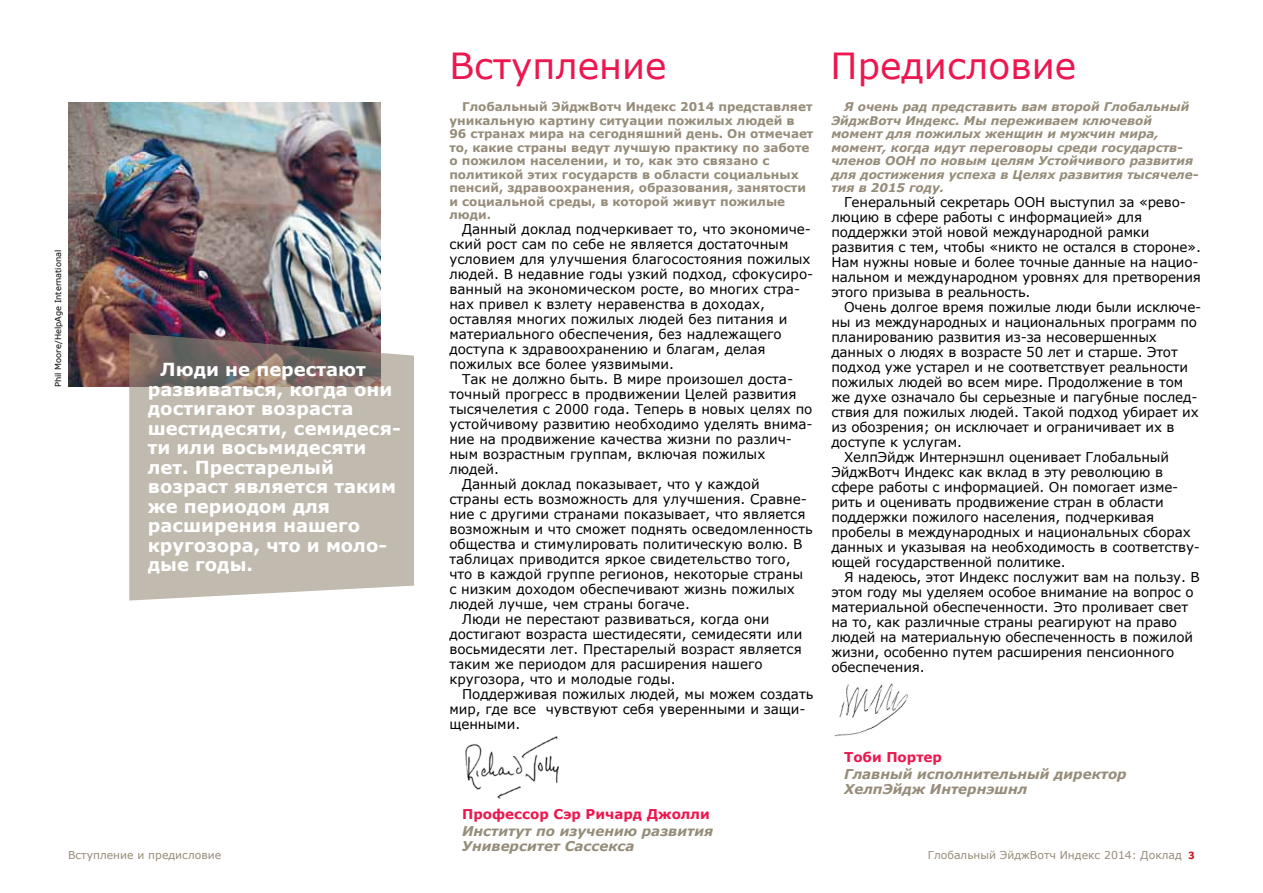
<style>
.page{position:relative;width:1263px;height:893px;background:#fff}
.page>*{position:absolute;margin:0;border:0;box-sizing:border-box;transform-origin:0 0}
.t1{font:36px "Verdana";color:#ed174f}
.t2{font:700 18px/19.5px "Verdana";color:#fff}
.t3{font:13.5px/15px "Verdana";color:#000}
.t4{font:italic 700 13.5px/15px "Verdana";color:#968c7a}
.t5{font:700 13.5px "Verdana";color:#ed174f}
.t6{font:700 12px/13.5px "Verdana";color:#968c7a}
.t7{font:italic 700 12px/13.5px "Verdana";color:#968c7a}
.t8{font:10.8px "Verdana";color:#968c7a}
.t9{font:8.25px "Verdana";color:#000}
.s1{font-family:"Lexia X Bold";color:#c41f25}
</style>
<div class="page">
<img style="left:68px;top:102px;width:313px;height:285px">
<img style="left:465px;top:736px;width:94px;height:63px">
<img style="left:834px;top:683px;width:74px;height:54px">
<svg style="left:129px;top:333px;width:285px;height:267px;background:#b4aca3"></svg>
<p class="t9" style="left:52px;top:387px;width:139px;rotate:-90deg">Phil Moore/HelpAge International</p>
<h2 class="t2" style="left:148px;top:360px;width:254px;text-indent:13px">Люди не перестают развиваться, когда они достигают возраста шестидесяти, семидеся&shy;ти или восьмидесяти лет. Престарелый возраст является таким же периодом для расширения нашего кругозора, что и моло&shy;дые годы.</h2>
<h1 class="t1" style="left:449px;top:41px;width:219px">Вступление</h1>
<h1 class="t1" style="left:831px;top:41px;width:247px">Предисловие</h1>
<p class="t7" style="left:831px;top:100px;width:369px;text-indent:13px">Я очень рад представить вам второй Глобальный ЭйджВотч Индекс. Мы переживаем ключевой момент для пожилых женщин и мужчин мира, момент, когда идут переговоры среди государств&shy;членов ООН по новым целям Устойчивого развития для достижения успеха в Целях развития тысячеле&shy;тия в 2015 году.</p>
<p class="t3" style="left:831px;top:195px;width:371px;text-indent:13px">Генеральный секретарь ООН выступил за «рево&shy;люцию в сфере работы с информацией» для поддержки этой новой международной рамки развития с тем, чтобы «никто не остался в стороне».<br>Нам нужны новые и более точные данные на нацио&shy;нальном и международном уровнях для претворения этого призыва в реальность.</p>
<p class="t3" style="left:844px;top:300px;width:359px">Очень долгое время пожилые люди были исключе-</p>
<p class="t3" style="left:831px;top:315px;width:367px">ны из международных и национальных программ по</p>
<p class="t3" style="left:831px;top:330px;width:327px">планированию развития из-за несовершенных</p>
<p class="t3" style="left:831px;top:345px;width:348px">данных о людях в возрасте 50 лет и старше. Этот</p>
<p class="t3" style="left:831px;top:360px;width:358px">подход уже устарел и не соответствует реальности</p>
<p class="t3" style="left:831px;top:375px;width:353px">пожилых людей во всем мире. Продолжение в том</p>
<p class="t3" style="left:831px;top:390px;width:368px">же духе означало бы серьезные и пагубные послед-</p>
<p class="t3" style="left:831px;top:405px;width:369px">ствия для пожилых людей. Такой подход убирает их</p>
<p class="t3" style="left:831px;top:420px;width:345px">из обозрения; он исключает и ограничивает их в</p>
<p class="t3" style="left:831px;top:435px;width:132px">доступе к услугам.</p>
<p class="t3" style="left:844px;top:450px;width:326px">ХелпЭйдж Интернэшнл оценивает Глобальный</p>
<p class="t3" style="left:831px;top:465px;width:333px">ЭйджВотч Индекс как вклад в эту революцию в</p>
<p class="t3" style="left:831px;top:480px;width:348px">сфере работы с информацией. Он помогает изме-</p>
<p class="t3" style="left:831px;top:495px;width:334px">рить и оценивать продвижение стран в области</p>
<p class="t3" style="left:831px;top:510px;width:324px">поддержки пожилого населения, подчеркивая</p>
<p class="t3" style="left:831px;top:525px;width:361px">пробелы в международных и национальных сборах</p>
<p class="t3" style="left:831px;top:540px;width:370px">данных и указывая на необходимость в соответству-</p>
<p class="t3" style="left:831px;top:555px;width:236px">ющей государственной политике.</p>
<p class="t3" style="left:844px;top:570px;width:357px">Я надеюсь, этот Индекс послужит вам на пользу. В</p>
<p class="t3" style="left:831px;top:585px;width:364px">этом году мы уделяем особое внимание на вопрос о</p>
<p class="t3" style="left:831px;top:600px;width:358px">материальной обеспеченности. Это проливает свет</p>
<p class="t3" style="left:831px;top:615px;width:347px">на то, как различные страны реагируют на право</p>
<p class="t3" style="left:831px;top:630px;width:363px">людей на материальную обеспеченность в пожилой</p>
<p class="t3" style="left:831px;top:645px;width:345px">жизни, особенно путем расширения пенсионного</p>
<p class="t3" style="left:831px;top:660px;width:95px">обеспечения.</p>
<p class="t6" style="left:449px;top:100px;width:366px;text-indent:13px">Глобальный ЭйджВотч Индекс 2014 представляет уникальную картину ситуации пожилых людей в 96 странах мира на сегодняшний день. Он отмечает то, какие страны ведут лучшую практику по заботе о пожилом населении, и то, как это связано с политикой этих государств в области социальных пенсий, здравоохранения, образования, занятости и социальной среды, в которой живут пожилые люди.</p>
<p class="t3" style="left:449px;top:222px;width:365px;text-indent:13px">Данный доклад подчеркивает то, что экономиче&shy;ский рост сам по себе не является достаточным условием для улучшения благосостояния пожилых людей. В недавние годы узкий подход, сфокусиро&shy;ванный на экономическом росте, во многих стра&shy;нах привел к взлету неравенства в доходах, оставляя многих пожилых людей без питания и материального обеспечения, без надлежащего доступа к здравоохранению и благам, делая пожилых все более уязвимыми.</p>
<p class="t3" style="left:462px;top:372px;width:332px">Так не должно быть. В мире произошел доста-</p>
<p class="t3" style="left:449px;top:387px;width:349px">точный прогресс в продвижении Целей развития</p>
<p class="t3" style="left:449px;top:402px;width:365px">тысячелетия с 2000 года. Теперь в новых целях по</p>
<p class="t3" style="left:449px;top:417px;width:365px">устойчивому развитию необходимо уделять внима-</p>
<p class="t3" style="left:449px;top:432px;width:344px">ние на продвижение качества жизни по различ-</p>
<p class="t3" style="left:449px;top:447px;width:317px">ным возрастным группам, включая пожилых</p>
<p class="t3" style="left:449px;top:462px;width:51px">людей.</p>
<p class="t3" style="left:462px;top:477px;width:299px">Данный доклад показывает, что у каждой</p>
<p class="t3" style="left:449px;top:492px;width:359px">страны есть возможность для улучшения. Сравне-</p>
<p class="t3" style="left:449px;top:507px;width:358px">ние с другими странами показывает, что является</p>
<p class="t3" style="left:449px;top:522px;width:365px">возможным и что сможет поднять осведомленность</p>
<p class="t3" style="left:449px;top:537px;width:355px">общества и стимулировать политическую волю. В</p>
<p class="t3" style="left:449px;top:552px;width:343px">таблицах приводится яркое свидетельство того,</p>
<p class="t3" style="left:449px;top:567px;width:355px">что в каждой группе регионов, некоторые страны</p>
<p class="t3" style="left:449px;top:582px;width:347px">с низким доходом обеспечивают жизнь пожилых</p>
<p class="t3" style="left:449px;top:597px;width:242px">людей лучше, чем страны богаче.</p>
<p class="t3" style="left:462px;top:612px;width:309px">Люди не перестают развиваться, когда они</p>
<p class="t3" style="left:449px;top:627px;width:354px">достигают возраста шестидесяти, семидесяти или</p>
<p class="t3" style="left:449px;top:642px;width:354px">восьмидесяти лет. Престарелый возраст является</p>
<p class="t3" style="left:449px;top:657px;width:315px">таким же периодом для расширения нашего</p>
<p class="t3" style="left:449px;top:672px;width:228px">кругозора, что и молодые годы.</p>
<p class="t3" style="left:462px;top:687px;width:353px">Поддерживая пожилых людей, мы можем создать</p>
<p class="t3" style="left:449px;top:702px;width:358px">мир, где все чувствуют себя уверенными и защи-</p>
<p class="t3" style="left:449px;top:717px;width:72px">щенными.</p>
<p class="t5" style="left:844px;top:748px;width:99px">Тоби Портер</p>
<p class="t4" style="left:844px;top:767px;width:284px">Главный исполнительный директор<br>ХелпЭйдж Интернэшнл</p>
<p class="t5" style="left:462px;top:805px;width:249px">Профессор Сэр Ричард Джолли</p>
<p class="t4" style="left:462px;top:824px;width:253px">Институт по изучению развития<br>Университет Сассекса</p>
<p class="t8" style="left:68px;top:848px;width:155px">Вступление и предисловие</p>
<p class="t8" style="left:928px;top:848px;width:269px">Глобальный ЭйджВотч Индекс 2014: Доклад <span class="s1">3</span></p>
</div>
